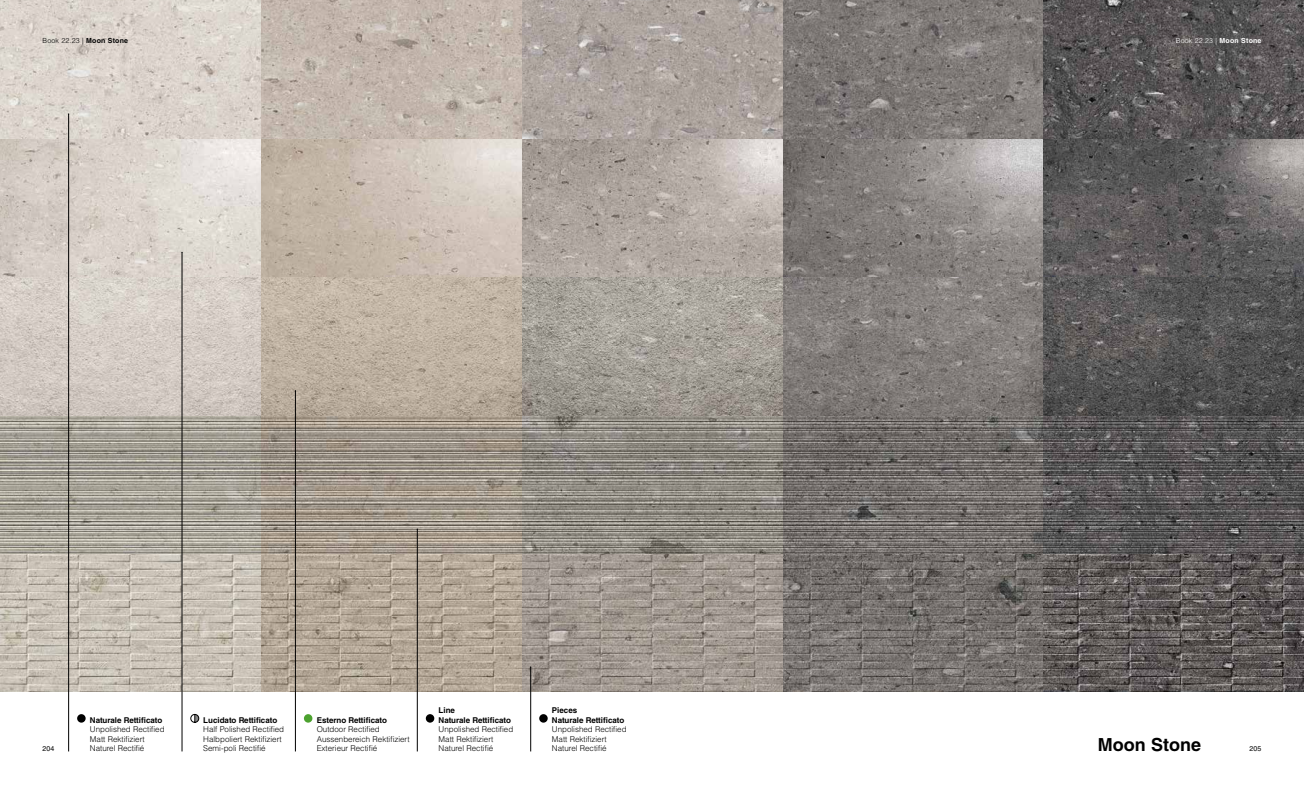
<style>
.page{position:relative;width:1304px;height:794px;background:#fff}
.page>*{position:absolute;margin:0;border:0;box-sizing:border-box;transform-origin:0 0}
.t1{font:700 18px "Helvetica LT Std";color:#000}
.t2{font:300 8px/9.6px "Helvetica LT Std";color:#000}
.t3{font:700 8px/10px "Helvetica LT Std";color:#000}
.t4{font:300 7px "Helvetica LT Std";letter-spacing:.025em;color:#000}
.t5{font:300 7px "Helvetica LT Std";letter-spacing:.025em;color:#fff}
.t6{font:7px "Helvetica LT Std";letter-spacing:.025em;color:#000}
.s1{font-weight:700}
</style>
<div class="page">
<img style="left:0;top:0;width:1304px;height:692px">
<svg style="left:190px;top:713px;width:9px;height:10px"></svg>
<div style="left:304px;top:714px;width:8px;height:8px;background:#4ca22f;border-radius:50%"></div>
<div style="left:426px;top:714px;width:8px;height:8px;background:#000;border-radius:50%"></div>
<div style="left:539px;top:714px;width:9px;height:8px;background:#000;border-radius:50%"></div>
<div style="left:77px;top:714px;width:9px;height:8px;background:#000;border-radius:50%"></div>
<hr style="left:182px;top:252px;width:1px;height:499px;background:#000">
<hr style="left:295px;top:391px;width:1px;height:360px;background:#000">
<hr style="left:417px;top:529px;width:1px;height:222px;background:#000">
<hr style="left:531px;top:667px;width:1px;height:84px;background:#000">
<hr style="left:68px;top:114px;width:1px;height:637px;background:#000">
<p class="t4" style="left:43px;top:36px;width:87px">Book 22.23 | <span class="s1">Moon Stone</span></p>
<p class="t5" style="left:1176px;top:36px;width:87px">Book 22.23 | <span class="s1">Moon Stone</span></p>
<p class="t3" style="left:439px;top:704px;width:74px">Line<br>Naturale Rettificato</p>
<p class="t2" style="left:439px;top:724px;width:76px">Unpolished Rectified<br>Matt Rektifiziert<br>Naturel Rectifié</p>
<p class="t3" style="left:552px;top:704px;width:74px">Pieces<br>Naturale Rettificato</p>
<p class="t2" style="left:552px;top:724px;width:76px">Unpolished Rectified<br>Matt Rektifiziert<br>Naturel Rectifié</p>
<p class="t3" style="left:90px;top:714px;width:74px">Naturale Rettificato</p>
<p class="t2" style="left:90px;top:724px;width:76px">Unpolished Rectified<br>Matt Rektifiziert<br>Naturel Rectifié</p>
<p class="t3" style="left:203px;top:714px;width:75px">Lucidato Rettificato</p>
<p class="t2" style="left:203px;top:724px;width:82px">Half Polished Rectified<br>Halbpoliert Rektifiziert<br>Semi-poli Rectifié</p>
<p class="t3" style="left:317px;top:714px;width:72px">Esterno Rettificato</p>
<p class="t2" style="left:317px;top:724px;width:94px">Outdoor Rectified<br>Aussenbereich Rektifiziert<br>Exterieur Rectifié</p>
<p class="t6" style="left:43px;top:745px;width:14px">204</p>
<h1 class="t1" style="left:1098px;top:734px;width:105px">Moon Stone</h1>
<p class="t6" style="left:1249px;top:745px;width:14px">205</p>
</div>
